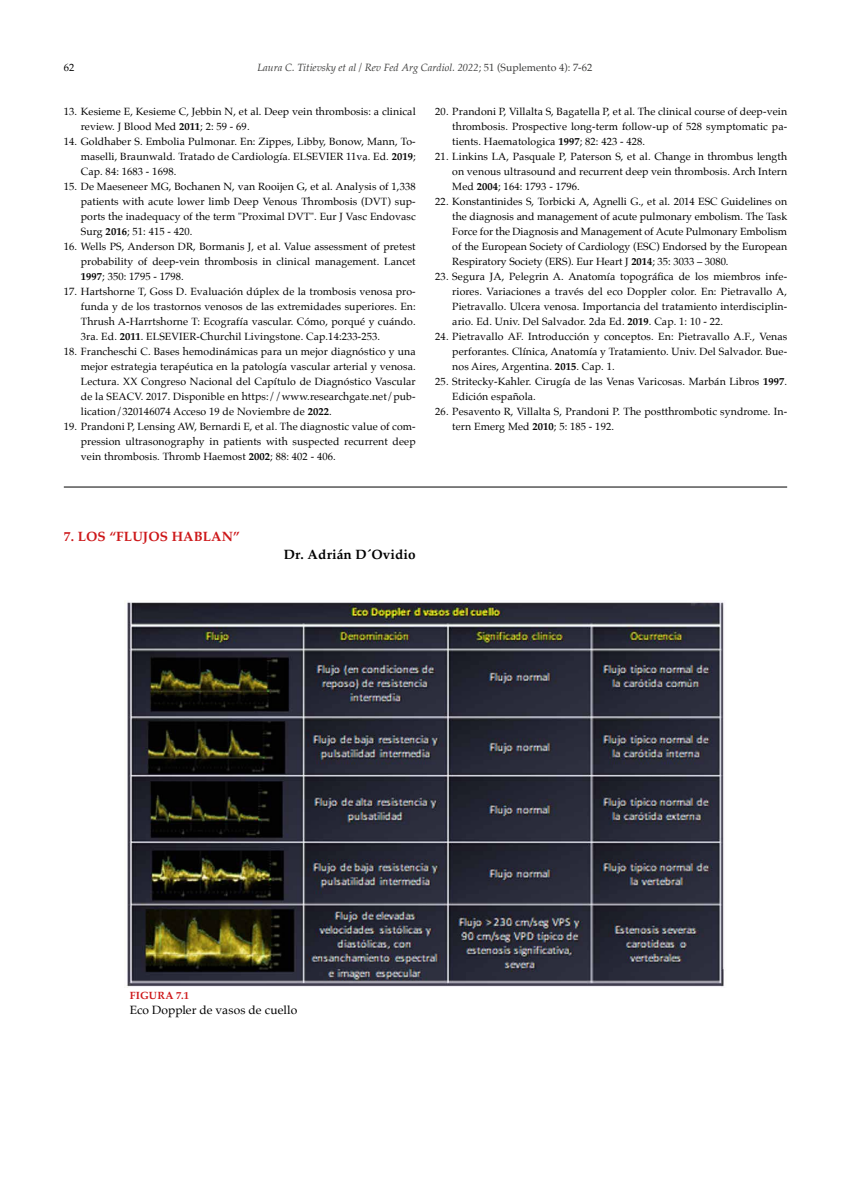
<style>
.page{position:relative;width:851px;height:1191px;background:#fff}
.page>*{position:absolute;margin:0;border:0;box-sizing:border-box;transform-origin:0 0}
.t1{font:700 13.5px "Palatino";letter-spacing:.01em;color:#cd1719}
.t2{font:700 13.5px "Palatino";letter-spacing:.01em;color:#000}
.t3{font:12px "Palatino";letter-spacing:.005em;color:#000}
.t4{font:10.5px/15px "Palatino";letter-spacing:.01em;color:#000;text-align:justify}
.t5{font:italic 10.5px "Palatino";color:#3c3c3b}
.t6{font:700 10.5px "Palatino";letter-spacing:.035em;color:#cd1719}
.s1{font-style:normal}
.s2{font-weight:700}
</style>
<div class="page">
<img style="left:124px;top:600px;width:600px;height:388px">
<hr style="left:64px;top:486px;width:723px;height:1px;background:#000">
<p class="t4" style="left:64px;top:60px;width:12px">62</p>
<p class="t5" style="left:257px;top:58px;width:336px">Laura C. Titievsky et al / Rev Fed Arg Cardiol. 2022<span class="s1">; 51 (Suplemento 4): 7-62</span></p>
<p class="t4" style="left:81px;top:104px;width:336px;text-indent:-17px">13. Kesieme E, Kesieme C, Jebbin N, et al. Deep vein thrombosis: a clinical review. J Blood Med <span class="s2">2011</span>; 2: 59 - 69.</p>
<p class="t4" style="left:81px;top:134px;width:336px;text-indent:-17px">14. Goldhaber S. Embolia Pulmonar. En: Zippes, Libby, Bonow, Mann, To&shy;maselli, Braunwald. Tratado de Cardiología. ELSEVIER 11va. Ed. <span class="s2">2019</span>; Cap. 84: 1683 - 1698.</p>
<p class="t4" style="left:81px;top:179px;width:336px;text-indent:-17px">15. De Maeseneer MG, Bochanen N, van Rooijen G, et al. Analysis of 1,338 patients with acute lower limb Deep Venous Thrombosis (DVT) sup&shy;ports the inadequacy of the term "Proximal DVT". Eur J Vasc Endovasc Surg <span class="s2">2016</span>; 51: 415 - 420.</p>
<p class="t4" style="left:81px;top:239px;width:336px;text-indent:-17px">16. Wells PS, Anderson DR, Bormanis J, et al. Value assessment of pretest probability of deep-vein thrombosis in clinical management. Lancet <span class="s2">1997</span>; 350: 1795 - 1798.</p>
<p class="t4" style="left:81px;top:284px;width:336px;text-indent:-17px">17. Hartshorne T, Goss D. Evaluación dúplex de la trombosis venosa pro&shy;funda y de los trastornos venosos de las extremidades superiores. En:<br>Thrush A-Harrtshorne T: Ecografía vascular. Cómo, porqué y cuándo.<br>3ra. Ed. <span class="s2">2011</span>. ELSEVIER-Churchil Livingstone. Cap.14:233-253.</p>
<p class="t4" style="left:81px;top:344px;width:336px;text-indent:-17px">18. Francheschi C. Bases hemodinámicas para un mejor diagnóstico y una mejor estrategia terapéutica en la patología vascular arterial y venosa.<br>Lectura. XX Congreso Nacional del Capítulo de Diagnóstico Vascular de la SEACV. 2017. Disponible en https://www.researchgate.net/pub&shy;lication/320146074 Acceso 19 de Noviembre de <span class="s2">2022</span>.</p>
<p class="t4" style="left:81px;top:419px;width:336px;text-indent:-17px">19. Prandoni P, Lensing AW, Bernardi E, et al. The diagnostic value of com&shy;pression ultrasonography in patients with suspected recurrent deep vein thrombosis. Thromb Haemost <span class="s2">2002</span>; 88: 402 - 406.</p>
<p class="t4" style="left:452px;top:104px;width:336px;text-indent:-17px">20. Prandoni P, Villalta S, Bagatella P, et al. The clinical course of deep-vein thrombosis. Prospective long-term follow-up of 528 symptomatic pa&shy;tients. Haematologica <span class="s2">1997</span>; 82: 423 - 428.</p>
<p class="t4" style="left:452px;top:149px;width:336px;text-indent:-17px">21. Linkins LA, Pasquale P, Paterson S, et al. Change in thrombus length on venous ultrasound and recurrent deep vein thrombosis. Arch Intern Med <span class="s2">2004</span>; 164: 1793 - 1796.</p>
<p class="t4" style="left:452px;top:194px;width:336px;text-indent:-17px">22. Konstantinides S, Torbicki A, Agnelli G., et al. 2014 ESC Guidelines on the diagnosis and management of acute pulmonary embolism. The Task Force for the Diagnosis and Management of Acute Pulmonary Embolism of the European Society of Cardiology (ESC) Endorsed by the European Respiratory Society (ERS). Eur Heart J <span class="s2">2014</span>; 35: 3033 – 3080.</p>
<p class="t4" style="left:452px;top:269px;width:336px;text-indent:-17px">23. Segura JA, Pelegrin A. Anatomía topográfica de los miembros infe&shy;riores. Variaciones a través del eco Doppler color. En: Pietravallo A, Pietravallo. Ulcera venosa. Importancia del tratamiento interdisciplin&shy;ario. Ed. Univ. Del Salvador. 2da Ed. <span class="s2">2019</span>. Cap. 1: 10 - 22.</p>
<p class="t4" style="left:452px;top:329px;width:336px;text-indent:-17px">24. Pietravallo AF. Introducción y conceptos. En: Pietravallo A.F., Venas perforantes. Clínica, Anatomía y Tratamiento. Univ. Del Salvador. Bue&shy;nos Aires, Argentina. <span class="s2">2015</span>. Cap. 1.</p>
<p class="t4" style="left:452px;top:374px;width:336px;text-indent:-17px">25. Stritecky-Kahler. Cirugía de las Venas Varicosas. Marbán Libros <span class="s2">1997</span>.<br>Edición española.</p>
<p class="t4" style="left:452px;top:404px;width:336px;text-indent:-17px">26. Pesavento R, Villalta S, Prandoni P. The postthrombotic syndrome. In&shy;tern Emerg Med <span class="s2">2010</span>; 5: 185 - 192.</p>
<p class="t1" style="left:64px;top:524px;width:178px">7. LOS “FLUJOS HABLAN”</p>
<p class="t2" style="left:284px;top:542px;width:133px">Dr. Adrián D´Ovidio</p>
<p class="t6" style="left:130px;top:986px;width:61px">FIGURA 7.1</p>
<p class="t3" style="left:130px;top:999px;width:169px">Eco Doppler de vasos de cuello</p>
</div>
